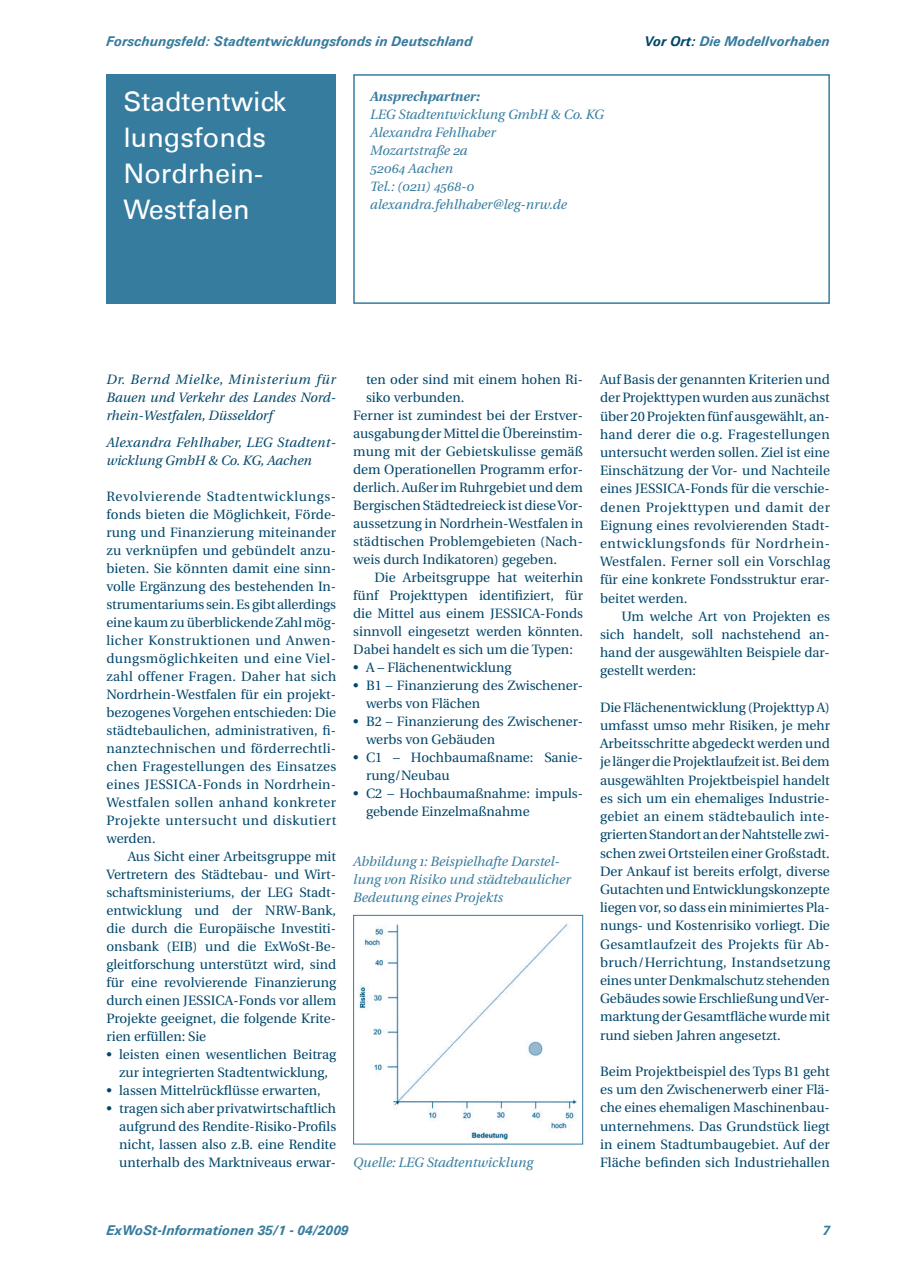
<style>
.page{position:relative;width:905px;height:1264px;background:#fff}
.page>*{position:absolute;margin:0;border:0;box-sizing:border-box;transform-origin:0 0}
.t1{font:27px/36px "Univers LT";color:#fff}
.t2{font:13.5px/18.1px "Utopia";color:#00466a}
.t3{font:13.5px/18px "Utopia Italic Os F";color:#367c9f}
.t4{font:13.5px/18px "Utopia Italic Os F";color:#00466a;text-align:justify}
.t5{font:13.5px "Utopia";letter-spacing:.025em;color:#00466a}
.t6{font:13.5px "Utopia";letter-spacing:.035em;color:#00466a}
.t7{font:italic 700 13.5px "Univers LT";color:#367c9f}
.t8{font:13.5px "Utopia";letter-spacing:.02em;color:#00466a}
.t9{font:13.5px "Utopia";letter-spacing:.05em;color:#00466a}
.t10{font:13.5px "Utopia";letter-spacing:.03em;color:#00466a}
.t11{font:13.5px "Utopia";letter-spacing:.045em;color:#00466a}
.s1{color:#00466a}
.s2{font-family:"Utopia Bold Italic Os F"}
</style>
<div class="page">
<div style="left:106px;top:74px;width:230px;height:230px;background:#367c9f"></div>
<div style="left:353px;top:74px;width:476px;height:230px;border:2px solid #367c9f"></div>
<img style="left:358px;top:923px;width:219px;height:219px">
<div style="left:353px;top:915px;width:230px;height:229px;border:1px solid #367c9f"></div>
<p class="t7" style="left:106px;top:33px;width:367px">Forschungsfeld: Stadtentwicklungsfonds in Deutschland</p>
<p class="t7" style="left:644px;top:33px;width:187px"><span class="s1">Vor Ort:</span> Die Modellvorhaben</p>
<p class="t1" style="left:123px;top:83px;width:164px">Stadtentwick lungsfonds<br>Nordrhein-<br>Westfalen</p>
<p class="t3" style="left:370px;top:88px;width:235px"><span class="s2">Ansprechpartner:<br></span>LEG Stadtentwicklung GmbH &amp; Co. KG<br>Alexandra Fehlhaber<br>Mozartstraße 2a<br>52064 Aachen<br>Tel.: (0211) 4568-0 alexandra.fehlhaber@leg-nrw.de</p>
<p class="t4" style="left:106px;top:371px;width:231px">Dr. Bernd Mielke, Ministerium für Bauen und Verkehr des Landes Nord&shy;rhein-Westfalen, Düsseldorf</p>
<p class="t4" style="left:106px;top:433px;width:230px">Alexandra Fehlhaber, LEG Stadtent&shy;wicklung GmbH &amp; Co. KG, Aachen</p>
<p class="t9" style="left:106px;top:489px;width:230px">Revolvierende Stadtentwicklungs-</p>
<p class="t2" style="left:106px;top:505px;width:230px">fonds bieten die Möglichkeit, Förde-</p>
<p class="t2" style="left:106px;top:523px;width:231px">rung und Finanzierung miteinander</p>
<p class="t2" style="left:106px;top:541px;width:230px">zu verknüpfen und gebündelt anzu-</p>
<p class="t2" style="left:106px;top:559px;width:230px">bieten. Sie könnten damit eine sinn-</p>
<p class="t2" style="left:106px;top:577px;width:230px">volle Ergänzung des bestehenden In-</p>
<p class="t2" style="left:106px;top:595px;width:231px">strumentariums sein. Es gibt allerdings</p>
<p class="t2" style="left:106px;top:613px;width:230px">eine kaum zu überblickende Zahl mög-</p>
<p class="t6" style="left:106px;top:632px;width:230px">licher Konstruktionen und Anwen-</p>
<p class="t10" style="left:106px;top:650px;width:230px">dungsmöglichkeiten und eine Viel-</p>
<p class="t5" style="left:106px;top:668px;width:231px">zahl offener Fragen. Daher hat sich</p>
<p class="t2" style="left:106px;top:685px;width:230px">Nordrhein-Westfalen für ein projekt-</p>
<p class="t2" style="left:106px;top:703px;width:231px">bezogenes Vorgehen entschieden: Die</p>
<p class="t2" style="left:106px;top:721px;width:230px">städtebaulichen, administrativen, fi-</p>
<p class="t8" style="left:106px;top:740px;width:230px">nanztechnischen und förderrechtli-</p>
<p class="t5" style="left:106px;top:758px;width:231px">chen Fragestellungen des Einsatzes</p>
<p class="t5" style="left:106px;top:776px;width:231px">eines JESSICA-Fonds in Nordrhein-</p>
<p class="t6" style="left:106px;top:794px;width:231px">Westfalen sollen anhand konkreter</p>
<p class="t6" style="left:106px;top:812px;width:231px">Projekte untersucht und diskutiert</p>
<p class="t2" style="left:106px;top:829px;width:51px">werden.</p>
<p class="t2" style="left:128px;top:847px;width:210px">Aus Sicht einer Arbeitsgruppe mit</p>
<p class="t2" style="left:106px;top:865px;width:230px">Vertretern des Städtebau- und Wirt-</p>
<p class="t2" style="left:106px;top:883px;width:230px">schaftsministeriums, der LEG Stadt-</p>
<p class="t2" style="left:106px;top:901px;width:231px">entwicklung und der NRW-Bank,</p>
<p class="t2" style="left:106px;top:919px;width:230px">die durch die Europäische Investiti-</p>
<p class="t2" style="left:106px;top:937px;width:230px">onsbank (EIB) und die ExWoSt-Be-</p>
<p class="t2" style="left:106px;top:955px;width:231px">gleitforschung unterstützt wird, sind</p>
<p class="t2" style="left:106px;top:973px;width:231px">für eine revolvierende Finanzierung</p>
<p class="t2" style="left:106px;top:991px;width:231px">durch einen JESSICA-Fonds vor allem</p>
<p class="t2" style="left:106px;top:1009px;width:230px">Projekte geeignet, die folgende Krite-</p>
<p class="t2" style="left:106px;top:1027px;width:101px">rien erfüllen: Sie</p>
<p class="t2" style="left:106px;top:1045px;width:231px;text-align:center">• leisten einen wesentlichen Beitrag zur integrierten Stadtentwicklung,</p>
<p class="t2" style="left:106px;top:1081px;width:216px">• lassen Mittelrückflüsse erwarten,</p>
<p class="t2" style="left:119px;top:1099px;width:218px;text-align:justify;text-indent:-13px">• tragen sich aber privatwirtschaftlich aufgrund des Rendite-Risiko-Profils nicht, lassen also z.B. eine Rendite unterhalb des Marktniveaus erwar-</p>
<p class="t2" style="left:366px;top:371px;width:217px">ten oder sind mit einem hohen Ri-</p>
<p class="t2" style="left:366px;top:389px;width:100px">siko verbunden.</p>
<p class="t2" style="left:353px;top:407px;width:230px">Ferner ist zumindest bei der Erstver-</p>
<p class="t2" style="left:353px;top:425px;width:230px">ausgabung der Mittel die Übereinstim-</p>
<p class="t2" style="left:353px;top:443px;width:231px">mung mit der Gebietskulisse gemäß</p>
<p class="t2" style="left:353px;top:461px;width:230px">dem Operationellen Programm erfor-</p>
<p class="t2" style="left:353px;top:479px;width:231px">derlich. Außer im Ruhrgebiet und dem</p>
<p class="t2" style="left:353px;top:497px;width:230px">Bergischen Städtedreieck ist dieseVor-</p>
<p class="t2" style="left:353px;top:515px;width:231px">aussetzung in Nordrhein-Westfalen in</p>
<p class="t2" style="left:353px;top:533px;width:230px">städtischen Problemgebieten (Nach-</p>
<p class="t2" style="left:353px;top:551px;width:205px">weis durch Indikatoren) gegeben.</p>
<p class="t2" style="left:374px;top:569px;width:210px">Die Arbeitsgruppe hat weiterhin</p>
<p class="t2" style="left:353px;top:587px;width:231px">fünf Projekttypen identifiziert, für</p>
<p class="t2" style="left:353px;top:605px;width:231px">die Mittel aus einem JESSICA-Fonds</p>
<p class="t2" style="left:353px;top:623px;width:231px">sinnvoll eingesetzt werden könnten.</p>
<p class="t2" style="left:353px;top:641px;width:221px">Dabei handelt es sich um die Typen:</p>
<p class="t2" style="left:353px;top:659px;width:160px">• A – Flächenentwicklung</p>
<p class="t2" style="left:366px;top:677px;width:217px;text-indent:-13px">• B1 – Finanzierung des Zwischener&shy;werbs von Flächen</p>
<p class="t2" style="left:366px;top:713px;width:217px;text-indent:-13px">• B2 – Finanzierung des Zwischener&shy;werbs von Gebäuden</p>
<p class="t2" style="left:366px;top:749px;width:217px;text-indent:-13px">• C1 – Hochbaumaßname: Sanie&shy;rung/Neubau</p>
<p class="t2" style="left:366px;top:785px;width:217px;text-indent:-13px">• C2 – Hochbaumaßnahme: impuls&shy;gebende Einzelmaßnahme</p>
<p class="t3" style="left:353px;top:853px;width:219px">Abbildung 1: Beispielhafte Darstel&shy;lung von Risiko und städtebaulicher<br>Bedeutung eines Projekts</p>
<p class="t3" style="left:353px;top:1153px;width:181px">Quelle: LEG Stadtentwicklung</p>
<p class="t2" style="left:600px;top:371px;width:231px">Auf Basis der genannten Kriterien und</p>
<p class="t2" style="left:600px;top:389px;width:231px">der Projekttypen wurden aus zunächst</p>
<p class="t2" style="left:600px;top:407px;width:230px">über 20 Projekten fünf ausgewählt, an-</p>
<p class="t5" style="left:600px;top:427px;width:231px">hand derer die o.g. Fragestellungen</p>
<p class="t2" style="left:600px;top:443px;width:231px">untersucht werden sollen. Ziel ist eine</p>
<p class="t2" style="left:600px;top:462px;width:231px">Einschätzung der Vor- und Nachteile</p>
<p class="t2" style="left:600px;top:480px;width:230px">eines JESSICA-Fonds für die verschie-</p>
<p class="t6" style="left:600px;top:499px;width:231px">denen Projekttypen und damit der</p>
<p class="t2" style="left:600px;top:516px;width:230px">Eignung eines revolvierenden Stadt-</p>
<p class="t11" style="left:600px;top:536px;width:231px">entwicklungsfonds für Nordrhein-</p>
<p class="t8" style="left:600px;top:554px;width:231px">Westfalen. Ferner soll ein Vorschlag</p>
<p class="t2" style="left:600px;top:571px;width:230px">für eine konkrete Fondsstruktur erar-</p>
<p class="t2" style="left:600px;top:589px;width:89px">beitet werden.</p>
<p class="t2" style="left:621px;top:607px;width:210px">Um welche Art von Projekten es</p>
<p class="t2" style="left:600px;top:625px;width:230px">sich handelt, soll nachstehend an-</p>
<p class="t2" style="left:600px;top:644px;width:230px">hand der ausgewählten Beispiele dar-</p>
<p class="t2" style="left:600px;top:662px;width:97px">gestellt werden:</p>
<p class="t2" style="left:600px;top:698px;width:231px;text-align:justify">Die Flächenentwicklung (Projekttyp A) umfasst umso mehr Risiken, je mehr Arbeitsschritte abgedeckt werden und je länger die Projektlaufzeit ist. Bei dem ausgewählten Projektbeispiel handelt es sich um ein ehemaliges Industrie&shy;gebiet an einem städtebaulich inte&shy;grierten Standort an der Nahtstelle zwi&shy;schen zwei Ortsteilen einer Großstadt.<br>Der Ankauf ist bereits erfolgt, diverse Gutachten und Entwicklungskonzepte liegen vor, so dass ein minimiertes Pla&shy;nungs- und Kostenrisiko vorliegt. Die Gesamtlaufzeit des Projekts für Ab&shy;bruch/Herrichtung, Instandsetzung eines unter Denkmalschutz stehenden Gebäudes sowie Erschließung und Ver&shy;marktung der Gesamtfläche wurde mit rund sieben Jahren angesetzt.</p>
<p class="t2" style="left:600px;top:1062px;width:231px;text-align:justify">Beim Projektbeispiel des Typs B1 geht es um den Zwischenerwerb einer Flä&shy;che eines ehemaligen Maschinenbau&shy;unternehmens. Das Grundstück liegt in einem Stadtumbaugebiet. Auf der Fläche befinden sich Industriehallen</p>
<p class="t7" style="left:106px;top:1221px;width:243px">ExWoSt-Informationen 35/1 - 04/2009</p>
<p class="t7" style="left:822px;top:1221px;width:9px">7</p>
</div>
